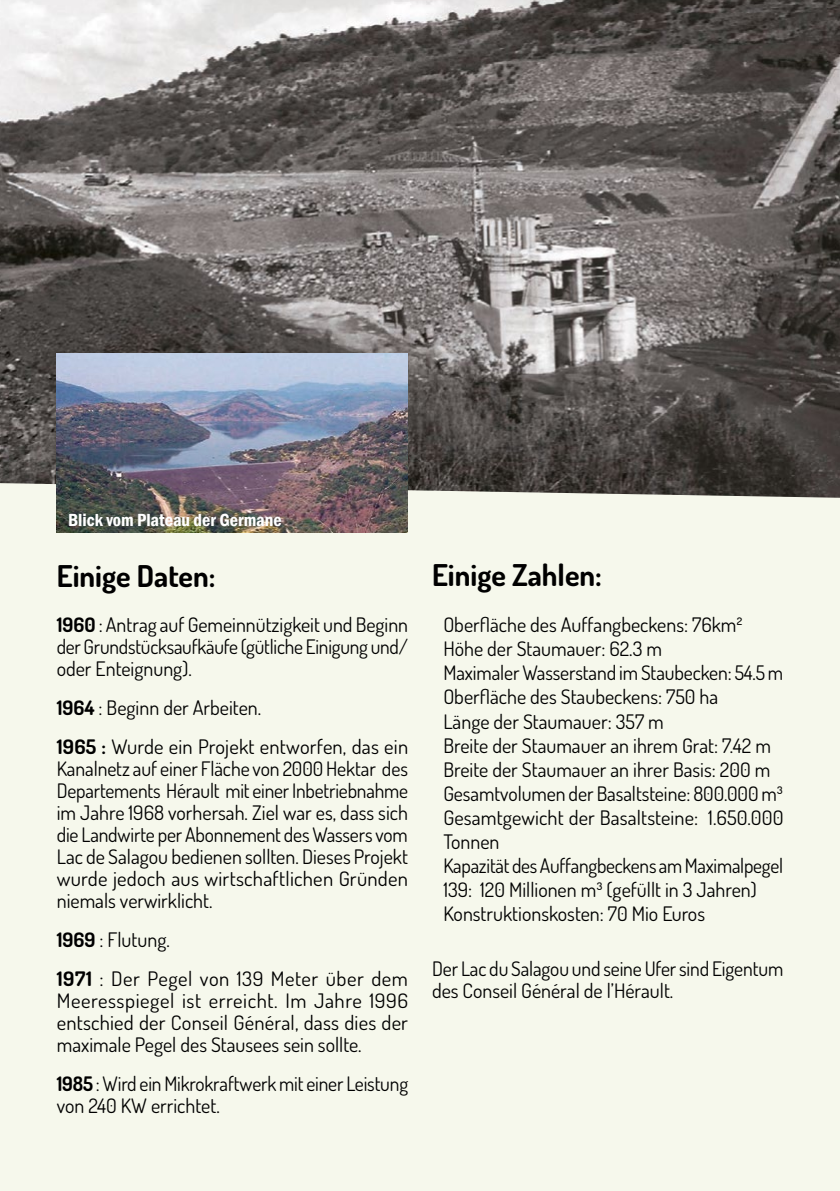
<style>
.page{position:relative;width:840px;height:1191px;background:#fff}
.page>*{position:absolute;margin:0;border:0;box-sizing:border-box;transform-origin:0 0}
.sous_titre{font:700 30px "Dosis";color:#000}
.texte_courant_retrai{font:20px/22px "Dosis";color:#000}
.légende_photo{font:600 condensed 18px "Franklin Gothic";color:#fff}
.s1{font-weight:700}
</style>
<div class="page">
<div style="left:0;top:125px;width:839px;height:1066px;background:#f6f8ec"></div>
<img style="left:0;top:0;width:839px;height:498px">
<img style="left:57px;top:353px;width:351px;height:180px">
<p class="légende_photo" style="left:68px;top:508px;width:215px">Blick vom Plateau der Germane</p>
<p class="sous_titre" style="left:57px;top:557px;width:160px">Einige Daten:</p>
<p class="texte_courant_retrai" style="left:57px;top:613px;width:352px;text-align:justify"><span class="s1">1960</span> : Antrag auf Gemeinnützigkeit und Beginn der Grundstücksaufkäufe (gütliche Einigung und/ oder Enteignung).</p>
<p class="texte_courant_retrai" style="left:57px;top:696px;width:206px"><span class="s1">1964</span> : Beginn der Arbeiten.</p>
<p class="texte_courant_retrai" style="left:57px;top:735px;width:353px;text-align:justify"><span class="s1">1965 :</span> Wurde ein Projekt entworfen, das ein Kanalnetz auf einer Fläche von 2000 Hektar des Departements Hérault mit einer Inbetriebnahme im Jahre 1968 vorhersah. Ziel war es, dass sich die Landwirte per Abonnement des Wassers vom Lac de Salagou bedienen sollten. Dieses Projekt wurde jedoch aus wirtschaftlichen Gründen niemals verwirklicht.</p>
<p class="texte_courant_retrai" style="left:57px;top:928px;width:114px"><span class="s1">1969</span> : Flutung.</p>
<p class="texte_courant_retrai" style="left:57px;top:967px;width:352px;text-align:justify"><span class="s1">1971</span> : Der Pegel von 139 Meter über dem Meeresspiegel ist erreicht. Im Jahre 1996 entschied der Conseil Général, dass dies der maximale Pegel des Stausees sein sollte.</p>
<p class="texte_courant_retrai" style="left:57px;top:1072px;width:353px"><span class="s1">1985</span> : Wird ein Mikrokraftwerk mit einer Leistung von 240 KW errichtet.</p>
<p class="sous_titre" style="left:432px;top:555px;width:171px">Einige Zahlen:</p>
<p class="texte_courant_retrai" style="left:443px;top:613px;width:300px">Oberfläche des Auffangbeckens: 76km²</p>
<p class="texte_courant_retrai" style="left:443px;top:637px;width:220px">Höhe der Staumauer: 62.3 m</p>
<p class="texte_courant_retrai" style="left:443px;top:661px;width:341px">Maximaler Wasserstand im Staubecken: 54.5 m</p>
<p class="texte_courant_retrai" style="left:443px;top:685px;width:276px">Oberfläche des Staubeckens: 750 ha</p>
<p class="texte_courant_retrai" style="left:443px;top:709px;width:222px">Länge der Staumauer: 357 m</p>
<p class="texte_courant_retrai" style="left:443px;top:733px;width:329px">Breite der Staumauer an ihrem Grat: 7.42 m</p>
<p class="texte_courant_retrai" style="left:443px;top:757px;width:328px">Breite der Staumauer an ihrer Basis: 200 m</p>
<p class="texte_courant_retrai" style="left:443px;top:781px;width:341px">Gesamtvolumen der Basaltsteine: 800.000 m³</p>
<p class="texte_courant_retrai" style="left:443px;top:804px;width:341px;line-height:24px">Gesamtgewicht der Basaltsteine: 1.650.000<br>Tonnen</p>
<p class="texte_courant_retrai" style="left:443px;top:852px;width:341px;line-height:24px">Kapazität des Auffangbeckens am Maximalpegel<br>139: 120 Millionen m³ (gefüllt in 3 Jahren)</p>
<p class="texte_courant_retrai" style="left:443px;top:901px;width:263px">Konstruktionskosten: 70 Mio Euros</p>
<p class="texte_courant_retrai" style="left:432px;top:957px;width:352px">Der Lac du Salagou und seine Ufer sind Eigentum des Conseil Général de l’Hérault.</p>
</div>
